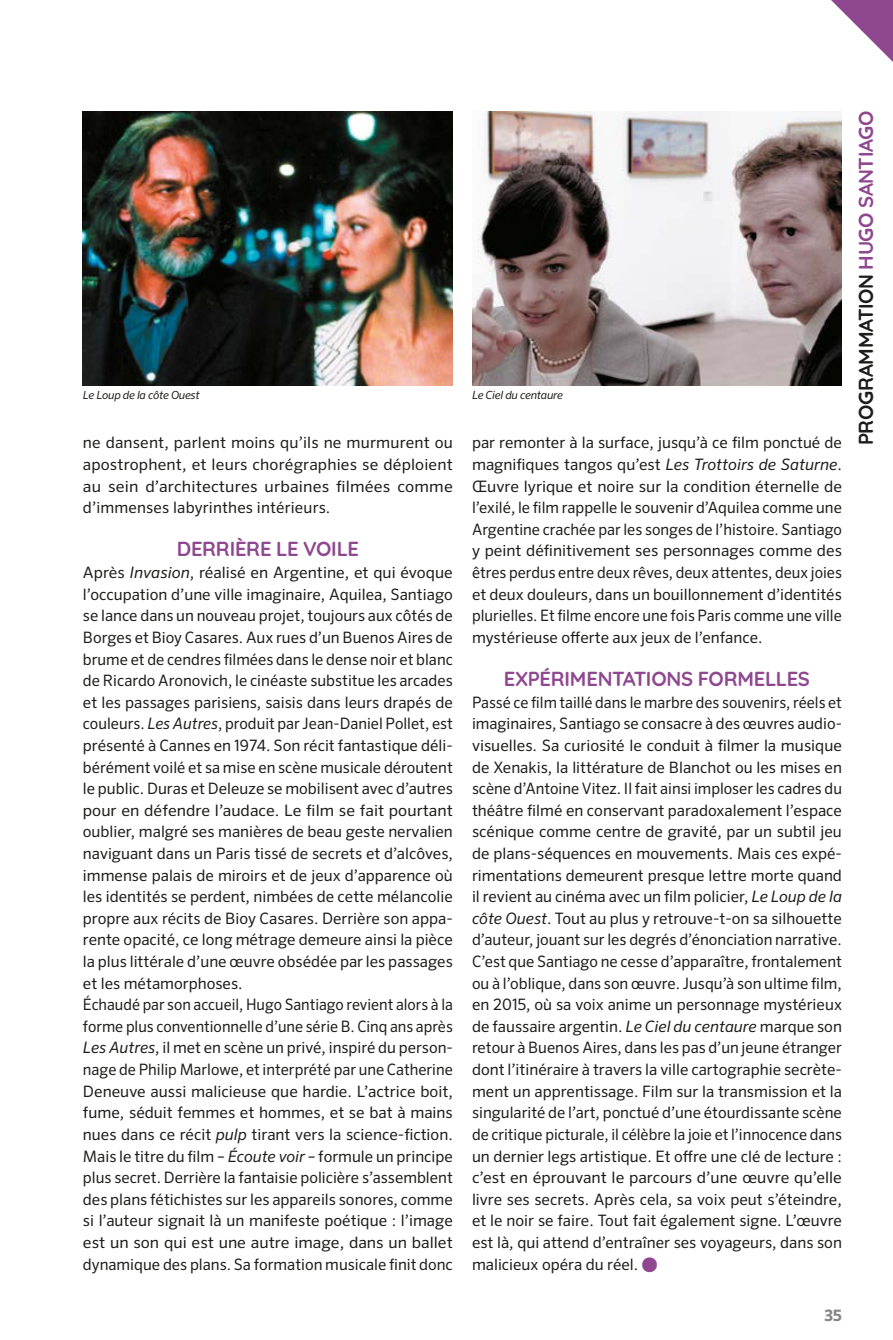
<style>
.page{position:relative;width:893px;height:1340px;background:#fff}
.page>*{position:absolute;margin:0;border:0;box-sizing:border-box;transform-origin:0 0}
.t1{font:700 20.25px "Quicksand";letter-spacing:-.015em;color:#8f4890}
.t2{font:700 20.25px "Quicksand";letter-spacing:-.02em;color:#1d1d1b}
.t3{font:15.75px/21.6px "Sero Pro";color:#1d1d1b;text-align:justify}
.t4{font:15.75px/21.6px "Sero Pro";color:#1d1d1b;text-align:justify;scale:.96 1}
.t5{font:700 15.75px "Sero Pro";color:#878787}
.t6{font:italic 11.25px "Sero Pro";letter-spacing:-.02em;color:#1d1d1b}
.s1{font-style:italic}
.s2{color:#8f4890}
</style>
<div class="page">
<img style="left:83px;top:111px;width:370px;height:274px">
<img style="left:472px;top:111px;width:370px;height:274px">
<svg style="left:771px;top:0;width:122px;height:125px"></svg>
<p class="t6" style="left:83px;top:388px;width:118px">Le Loup de la côte Ouest</p>
<p class="t6" style="left:472px;top:388px;width:92px">Le Ciel du centaure</p>
<p class="t3" style="left:83px;top:432px;width:371px">ne dansent, parlent moins qu’ils ne murmurent ou apostrophent, et leurs chorégraphies se déploient au sein d’architectures urbaines filmées comme d’immenses labyrinthes intérieurs.</p>
<p class="t1" style="left:177px;top:532px;width:184px">DERRIÈRE LE VOILE</p>
<p class="t3" style="left:83px;top:561px;width:371px;text-align:left">Après <span class="s1">Invasion</span>, réalisé en Argentine, et qui évoque l’occupation d’une ville imaginaire, Aquilea, Santiago se lance dans un nouveau projet, toujours aux côtés de Borges et Bioy Casares. Aux rues d’un Buenos Aires de brume et de cendres filmées dans le dense noir et blanc de Ricardo Aronovich, le cinéaste substitue les arcades et les passages parisiens, saisis dans leurs drapés de couleurs. <span class="s1">Les Autres</span>, produit par Jean-Daniel Pollet, est présenté à Cannes en 1974. Son récit fantastique déli&shy;bérément voilé et sa mise en scène musicale déroutent le public. Duras et Deleuze se mobilisent avec d’autres pour en défendre l’audace. Le film se fait pourtant oublier, malgré ses manières de beau geste nervalien naviguant dans un Paris tissé de secrets et d’alcôves, immense palais de miroirs et de jeux d’apparence où les identités se perdent, nimbées de cette mélancolie propre aux récits de Bioy Casares. Derrière son appa&shy;rente opacité, ce long métrage demeure ainsi la pièce la plus littérale d’une œuvre obsédée par les passages et les métamorphoses.<br>Échaudé par son accueil, Hugo Santiago revient alors à la forme plus conventionnelle d’une série B. Cinq ans après <span class="s1">Les Autres</span>, il met en scène un privé, inspiré du person&shy;nage de Philip Marlowe, et interprété par une Catherine Deneuve aussi malicieuse que hardie. L’actrice boit, fume, séduit femmes et hommes, et se bat à mains nues dans ce récit <span class="s1">pulp</span> tirant vers la science-fiction.<br>Mais le titre du film – <span class="s1">Écoute voir</span> – formule un principe plus secret. Derrière la fantaisie policière s’assemblent des plans fétichistes sur les appareils sonores, comme si l’auteur signait là un manifeste poétique : l’image est un son qui est une autre image, dans un ballet dynamique des plans. Sa formation musicale finit donc</p>
<p class="t3" style="left:472px;top:432px;width:371px">par remonter à la surface, jusqu’à ce film ponctué de magnifiques tangos qu’est <span class="s1">Les Trottoirs de Saturne</span>.<br>Œuvre lyrique et noire sur la condition éternelle de l’exilé, le film rappelle le souvenir d’Aquilea comme une Argentine crachée par les songes de l’histoire. Santiago y peint définitivement ses personnages comme des êtres perdus entre deux rêves, deux attentes, deux joies et deux douleurs, dans un bouillonnement d’identités plurielles. Et filme encore une fois Paris comme une ville mystérieuse offerte aux jeux de l’enfance.</p>
<p class="t1" style="left:504px;top:662px;width:308px">EXPÉRIMENTATIONS FORMELLES</p>
<p class="t4" style="left:472px;top:691px;width:387px">Passé ce film taillé dans le marbre des souvenirs, réels et imaginaires, Santiago se consacre à des œuvres audio&shy;visuelles. Sa curiosité le conduit à filmer la musique de Xenakis, la littérature de Blanchot ou les mises en scène d’Antoine Vitez. Il fait ainsi imploser les cadres du théâtre filmé en conservant paradoxalement l’espace scénique comme centre de gravité, par un subtil jeu de plans-séquences en mouvements. Mais ces expé&shy;rimentations demeurent presque lettre morte quand il revient au cinéma avec un film policier, <span class="s1">Le Loup de la côte Ouest</span>. Tout au plus y retrouve-t-on sa silhouette d’auteur, jouant sur les degrés d’énonciation narrative.<br>C’est que Santiago ne cesse d’apparaître, frontalement ou à l’oblique, dans son œuvre. Jusqu’à son ultime film, en 2015, où sa voix anime un personnage mystérieux de faussaire argentin. <span class="s1">Le Ciel du centaure</span> marque son retour à Buenos Aires, dans les pas d’un jeune étranger dont l’itinéraire à travers la ville cartographie secrète&shy;ment un apprentissage. Film sur la transmission et la singularité de l’art, ponctué d’une étourdissante scène de critique picturale, il célèbre la joie et l’innocence dans un dernier legs artistique. Et offre une clé de lecture : c’est en éprouvant le parcours d’une œuvre qu’elle livre ses secrets. Après cela, sa voix peut s’éteindre, et le noir se faire. Tout fait également signe. L’œuvre est là, qui attend d’entraîner ses voyageurs, dans son malicieux opéra du réel. <span class="s2">⬤</span></p>
<p class="t5" style="left:824px;top:1305px;width:19px">35</p>
<p class="t2" style="left:849px;top:445px;width:335px;rotate:-90deg">PROGRAMMATION <span class="s2">HUGO SANTIAGO</span></p>
</div>
